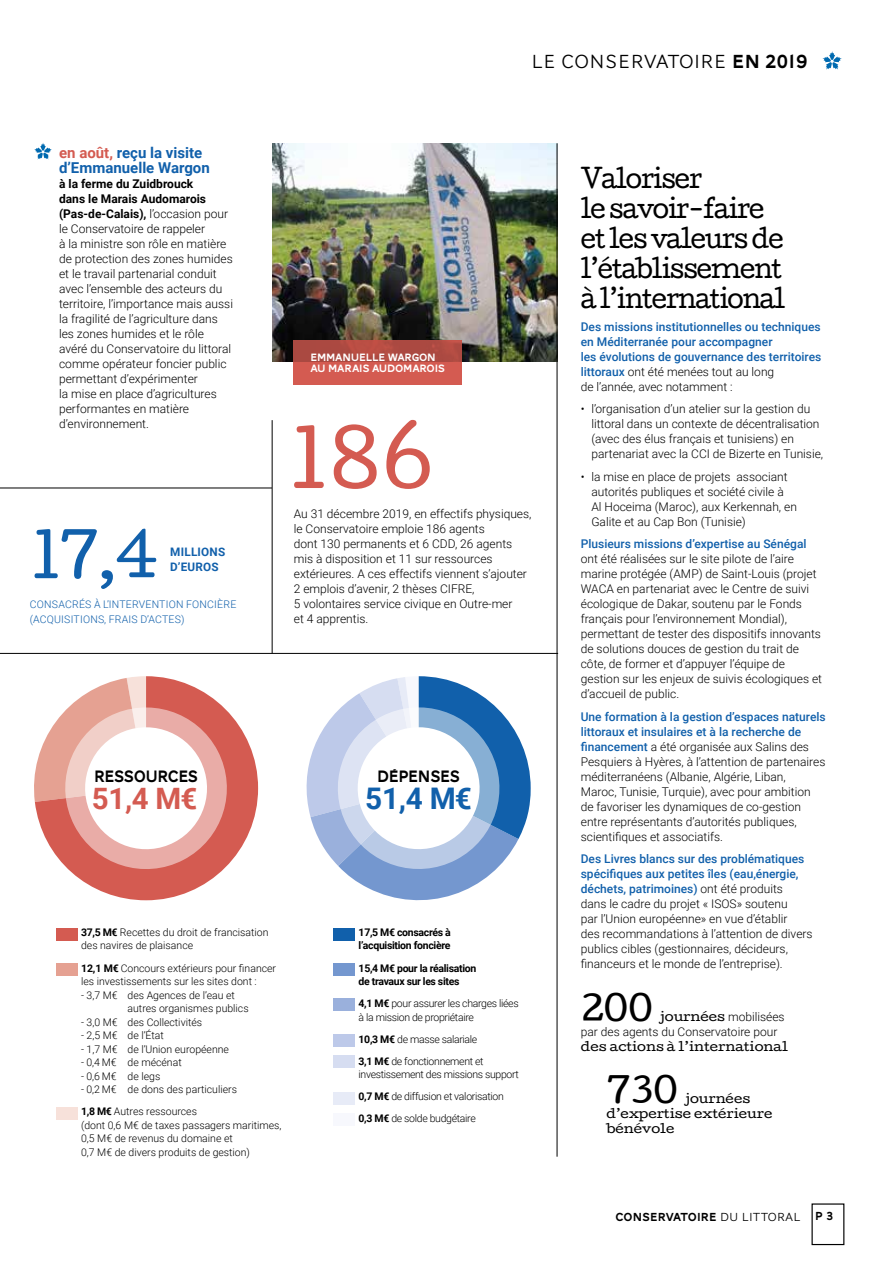
<style>
.page{position:relative;width:893px;height:1263px;background:#fff}
.page>*{position:absolute;margin:0;border:0;box-sizing:border-box;transform-origin:0 0}
.t1{font:75px "Cutive";color:#d45b51;scale:1.05 1}
.t2{font:58.65px "Cutive";color:#1160ab;scale:1.05 1}
.t3{font:33.6px "Cutive";letter-spacing:-.03em;color:#000;scale:1.1 1}
.t4{font:700 29.7px "Roboto";color:#1160ab}
.t5{font:700 29.55px "Roboto";color:#d45b51}
.t6{font:25.5px/30px "Cutive";letter-spacing:-.045em;color:#000;scale:.95 1}
.t7{font:300 19.5px "AW Conqueror Sans";letter-spacing:.02em;color:#000}
.t8{font:16.95px "AW Conqueror Carved One";letter-spacing:-.03em;color:#000;scale:.95 1}
.t9{font:700 15px/15px "Roboto";color:#1160ab}
.t10{font:300 12px/15px "Roboto";color:#000}
.t11{font:500 12px/15px "Roboto";color:#1160ab}
.t12{font:12px/15px "Cutive";color:#000;scale:1.1 1}
.t13{font:12px "AW Conqueror Carved One";letter-spacing:.01em;color:#000}
.t14{font:700 11.7px "Roboto";letter-spacing:.02em;color:#1160ab}
.t15{font:10.95px/10.9px "AW Conqueror Carved One";letter-spacing:-.02em;color:#fff}
.t16{font:300 10.5px/13.5px "Roboto";color:#000}
.t17{font:300 10.5px/22px "Roboto";letter-spacing:-.03em;color:#000}
.t18{font:700 10.5px/13.5px "Roboto";letter-spacing:-.03em;color:#000}
.t19{font:300 10.5px/15px "Roboto";letter-spacing:.02em;color:#1160ab}
.s1{font-family:"AW Conqueror Carved One";font-weight:400}
.s2{color:#d45b51}
.s3{font-weight:700}
.s4{font-weight:300;color:#000}
.s5{font-weight:500;color:#1160ab}
.s6{font-family:"Cutive";font-weight:400}
.s7{font-family:"AW Conqueror Sans";font-weight:300}
</style>
<div class="page">
<div style="left:57px;top:928px;width:21px;height:12px;background:#d45b51"></div>
<div style="left:57px;top:963px;width:21px;height:12px;background:#e5a192"></div>
<div style="left:57px;top:1107px;width:21px;height:13px;background:#f7e1da"></div>
<svg style="left:81px;top:724px;width:177px;height:176px;fill:#d45b51"></svg>
<svg style="left:34px;top:676px;width:204px;height:204px"></svg>
<svg style="left:306px;top:676px;width:225px;height:225px"></svg>
<svg style="left:822px;top:51px;width:20px;height:19px"></svg>
<div style="left:333px;top:928px;width:22px;height:12px;background:#1160ab"></div>
<div style="left:333px;top:963px;width:22px;height:12px;background:#7497cf"></div>
<div style="left:333px;top:999px;width:22px;height:12px;background:#9ab0dc"></div>
<div style="left:333px;top:1034px;width:22px;height:12px;background:#bdc9e9"></div>
<div style="left:333px;top:1056px;width:22px;height:12px;background:#d6ddf1"></div>
<div style="left:333px;top:1092px;width:22px;height:12px;background:#e7ebf7"></div>
<div style="left:333px;top:1114px;width:22px;height:12px;background:#f7f8fd"></div>
<hr style="left:272px;top:420px;width:1px;height:233px;background:#000">
<hr style="left:0;top:653px;width:558px;height:1px;background:#000">
<hr style="left:0;top:488px;width:272px;height:1px;background:#000">
<img style="left:272px;top:143px;width:285px;height:218px">
<svg style="left:34px;top:143px;width:18px;height:17px"></svg>
<svg style="left:293px;top:340px;width:169px;height:45px;background:#c15249"></svg>
<hr style="left:557px;top:143px;width:1px;height:1014px;background:#000">
<h3 class="t7" style="left:531px;top:45px;width:278px">LE CONSERVATOIRE <span class="s1">EN 2019</span></h3>
<p class="t9" style="left:59px;top:145px;width:152px"><span class="s2">en août,</span> reçu la visite d’Emmanuelle Wargon</p>
<p class="t10" style="left:59px;top:176px;width:175px"><span class="s3">à la ferme du Zuidbrouck<br>dans le Marais Audomarois (Pas-de-Calais),</span> l’occasion pour le Conservatoire de rappeler<br>à la ministre son rôle en matière de protection des zones humides et le travail partenarial conduit avec l’ensemble des acteurs du territoire, l’importance mais aussi la fragilité de l’agriculture dans les zones humides et le rôle avéré du Conservatoire du littoral comme opérateur foncier public permettant d’expérimenter<br>la mise en place d’agricultures performantes en matière d’environnement.</p>
<h2 class="t2" style="left:30px;top:510px;width:124px">17,4</h2>
<p class="t14" style="left:170px;top:544px;width:57px">MILLIONS</p>
<p class="t14" style="left:170px;top:558px;width:50px">D’EUROS</p>
<p class="t19" style="left:30px;top:597px;width:208px">CONSACRÉS À L’INTERVENTION FONCIÈRE (ACQUISITIONS, FRAIS D’ACTES)</p>
<p class="t15" style="left:310px;top:353px;width:136px">EMMANUELLE WARGON<br>AU MARAIS AUDOMAROIS</p>
<h1 class="t1" style="left:288px;top:401px;width:139px">186</h1>
<p class="t10" style="left:294px;top:506px;width:239px">Au 31 décembre 2019, en effectifs physiques, le Conservatoire emploie 186 agents<br>dont 130 permanents et 6 CDD, 26 agents mis à disposition et 11 sur ressources extérieures. A ces effectifs viennent s’ajouter 2 emplois d’avenir, 2 thèses CIFRE,<br>5 volontaires service civique en Outre-mer<br>et 4 apprentis.</p>
<h3 class="t8" style="left:377px;top:769px;width:89px">DÉPENSES</h3>
<h3 class="t8" style="left:94px;top:769px;width:111px">RESSOURCES</h3>
<h3 class="t5" style="left:92px;top:778px;width:107px">51,4 M€</h3>
<h3 class="t4" style="left:365px;top:778px;width:108px">51,4 M€</h3>
<p class="t16" style="left:81px;top:925px;width:189px"><span class="s3">37,5 M€</span> Recettes du droit de francisation des navires de plaisance</p>
<p class="t16" style="left:81px;top:961px;width:197px"><span class="s3">12,1 M€</span> Concours extérieurs pour financer les investissements sur les sites dont :</p>
<p class="t16" style="left:128px;top:988px;width:123px;text-indent:-46px">- 3,7 M€ des Agences de l’eau et autres organismes publics</p>
<p class="t16" style="left:81px;top:1015px;width:123px">- 3,0 M€ des Collectivités</p>
<p class="t16" style="left:81px;top:1028px;width:84px">- 2,5 M€ de l’État</p>
<p class="t16" style="left:81px;top:1042px;width:149px">- 1,7 M€ de l’Union européenne</p>
<p class="t16" style="left:81px;top:1055px;width:102px">- 0,4 M€ de mécénat</p>
<p class="t16" style="left:81px;top:1069px;width:81px">- 0,6 M€ de legs</p>
<p class="t16" style="left:81px;top:1078px;width:157px;line-height:22px">- 0,2 M€ de dons des particuliers<br><span class="s3">1,8 M€</span> Autres ressources</p>
<p class="t16" style="left:81px;top:1118px;width:202px">(dont 0,6 M€ de taxes passagers maritimes,<br>0,5 M€ de revenus du domaine et<br>0,7 M€ de divers produits de gestion)</p>
<p class="t18" style="left:359px;top:925px;width:94px">17,5 M€ consacrés à l’acquisition foncière</p>
<p class="t18" style="left:359px;top:961px;width:119px">15,4 M€ pour la réalisation de travaux sur les sites</p>
<p class="t17" style="left:359px;top:996px;width:162px;line-height:13.5px"><span class="s3">4,1 M€</span> pour assurer les charges liées à la mission de propriétaire</p>
<p class="t17" style="left:359px;top:1027px;width:126px"><span class="s3">10,3 M€</span> de masse salariale<br><span class="s3">3,1 M€</span> de fonctionnement et</p>
<p class="t17" style="left:359px;top:1063px;width:162px">investissement des missions support<br><span class="s3">0,7 M€</span> de diffusion et valorisation<br><span class="s3">0,3 M€</span> de solde budgétaire</p>
<h3 class="t6" style="left:581px;top:163px;width:217px">Valoriser<br>le savoir-faire et les valeurs de l’établissement à l’international</h3>
<p class="t11" style="left:581px;top:318px;width:242px">Des missions institutionnelles ou techniques en Méditerranée pour accompagner<br>les évolutions de gouvernance des territoires littoraux <span class="s4">ont été menées tout au long<br>de l’année, avec notamment :</span></p>
<p class="t10" style="left:591px;top:401px;width:233px;text-indent:-11px">• l’organisation d’un atelier sur la gestion du littoral dans un contexte de décentralisation (avec des élus français et tunisiens) en partenariat avec la CCI de Bizerte en Tunisie,</p>
<p class="t10" style="left:591px;top:468px;width:207px;text-indent:-11px">• la mise en place de projets associant autorités publiques et société civile à Al Hoceima (Maroc), aux Kerkennah, en Galite et au Cap Bon (Tunisie)</p>
<p class="t11" style="left:581px;top:536px;width:227px">Plusieurs missions d’expertise au Sénégal</p>
<p class="t10" style="left:581px;top:551px;width:243px">ont été réalisées sur le site pilote de l’aire marine protégée (AMP) de Saint-Louis (projet WACA en partenariat avec le Centre de suivi écologique de Dakar, soutenu par le Fonds français pour l’environnement Mondial), permettant de tester des dispositifs innovants de solutions douces de gestion du trait de côte, de former et d’appuyer l’équipe de gestion sur les enjeux de suivis écologiques et d’accueil de public.</p>
<p class="t10" style="left:581px;top:708px;width:246px"><span class="s5">Une formation à la gestion d’espaces naturels littoraux et insulaires et à la recherche de financement</span> a été organisée aux Salins des Pesquiers à Hyères, à l’attention de partenaires méditerranéens (Albanie, Algérie, Liban,<br>Maroc, Tunisie, Turquie), avec pour ambition de favoriser les dynamiques de co-gestion entre représentants d’autorités publiques, scientifiques et associatifs.</p>
<p class="t10" style="left:581px;top:851px;width:233px"><span class="s5">Des Livres blancs sur des problématiques spécifiques aux petites îles (eau,énergie, déchets, patrimoines)</span> ont été produits<br>dans le cadre du projet « ISOS» soutenu<br>par l’Union européenne» en vue d’établir<br>des recommandations à l’attention de divers publics cibles (gestionnaires, décideurs, financeurs et le monde de l’entreprise).</p>
<h3 class="t3" style="left:581px;top:982px;width:67px">200</h3>
<p class="t10" style="left:581px;top:1008px;width:205px;text-indent:79px"><span class="s6">journées</span> mobilisées par des agents du Conservatoire pour</p>
<p class="t12" style="left:581px;top:1039px;width:190px">des actions à l’international</p>
<h3 class="t3" style="left:606px;top:1064px;width:67px">730</h3>
<p class="t12" style="left:606px;top:1091px;width:152px;text-indent:78px">journées d’expertise extérieure bénévole</p>
<p class="t13" style="left:615px;top:1212px;width:219px">CONSERVATOIRE <span class="s7">DU LITTORAL</span> P 3</p>
</div>
